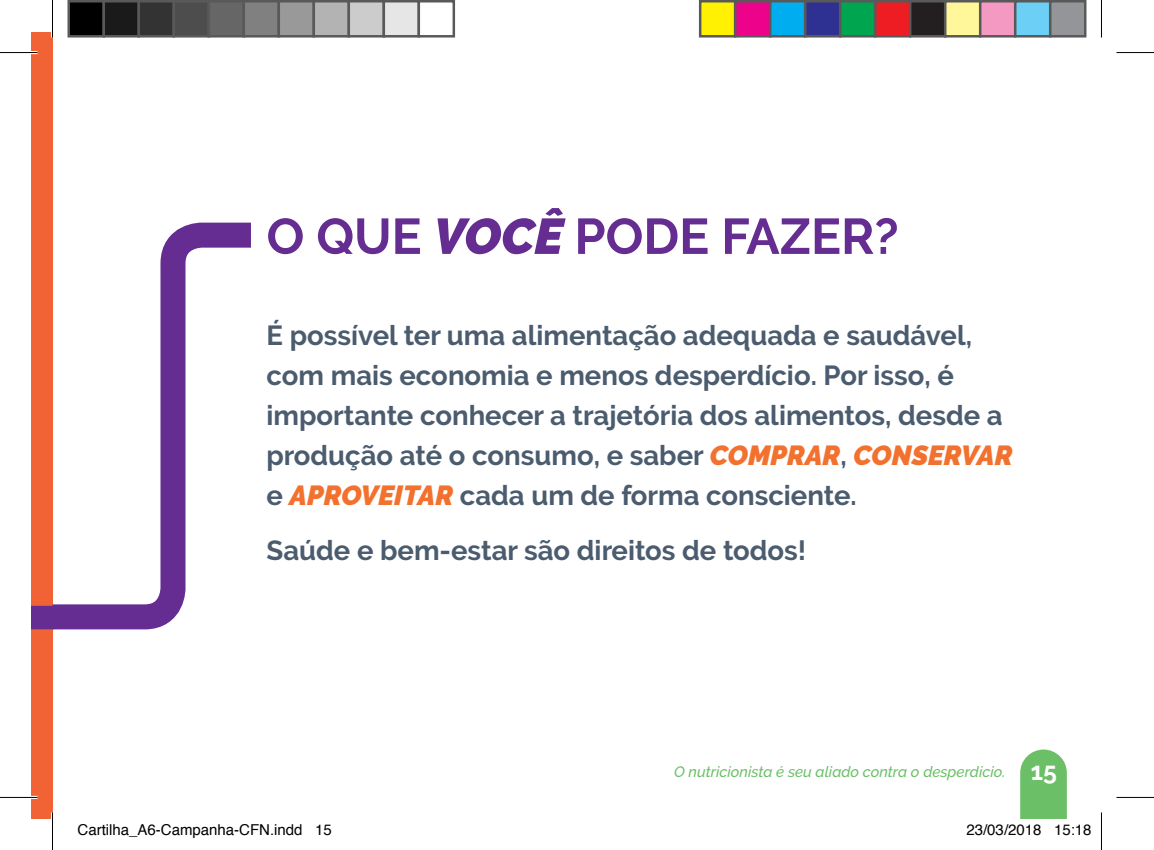
<style>
.page{position:relative;width:1154px;height:850px;background:#fff}
.page>*{position:absolute;margin:0;border:0;box-sizing:border-box;transform-origin:0 0}
.t1{font:700 50px "Raleway";color:#652d91}
.t2{font:700 27.5px/40px "Raleway";color:#4b5c6f}
.t3{font:15px "Helvetica";color:#000}
.t4{font:italic 500 15px "Raleway";color:#6bc067}
.s1{font-weight:900;font-style:italic}
.s2{font-weight:900;font-style:italic;color:#f3712e}
.s3{font-weight:700;font-style:normal;font-size:25px;color:#fff}
</style>
<div class="page">
<div style="left:31px;top:32px;width:22px;height:786px;background:#f16335"></div>
<svg style="left:31px;top:222px;width:220px;height:408px"></svg>
<hr style="left:0;top:51px;width:38px;height:3px;background:#fff">
<hr style="left:0;top:795px;width:38px;height:3px;background:#fff">
<hr style="left:51px;top:0;width:3px;height:38px;background:#fff">
<hr style="left:51px;top:812px;width:3px;height:37px;background:#fff">
<hr style="left:0;top:52px;width:38px;height:1px;background:#000">
<hr style="left:1116px;top:52px;width:38px;height:1px;background:#000">
<hr style="left:0;top:796px;width:38px;height:1px;background:#000">
<hr style="left:1116px;top:796px;width:38px;height:1px;background:#000">
<hr style="left:52px;top:0;width:1px;height:38px;background:#000">
<hr style="left:52px;top:812px;width:1px;height:37px;background:#000">
<hr style="left:1101px;top:0;width:1px;height:38px;background:#000">
<hr style="left:1101px;top:812px;width:1px;height:37px;background:#000">
<div style="left:69px;top:1px;width:35px;height:35px;background:#000"></div>
<div style="left:68px;top:0;width:37px;height:38px;border:2px solid #595959"></div>
<div style="left:104px;top:1px;width:35px;height:35px;background:#1a1a1a"></div>
<div style="left:102px;top:0;width:38px;height:38px;border:2px solid #595959"></div>
<div style="left:139px;top:1px;width:35px;height:35px;background:#333"></div>
<div style="left:138px;top:0;width:37px;height:38px;border:2px solid #595959"></div>
<div style="left:174px;top:1px;width:35px;height:35px;background:#4d4d4d"></div>
<div style="left:172px;top:0;width:38px;height:38px;border:2px solid #595959"></div>
<div style="left:209px;top:1px;width:35px;height:35px;background:#666"></div>
<div style="left:208px;top:0;width:37px;height:38px;border:2px solid #595959"></div>
<div style="left:244px;top:1px;width:35px;height:35px;background:#808080"></div>
<div style="left:242px;top:0;width:38px;height:38px;border:2px solid #595959"></div>
<div style="left:279px;top:1px;width:35px;height:35px;background:#999"></div>
<div style="left:278px;top:0;width:37px;height:38px;border:2px solid #595959"></div>
<div style="left:314px;top:1px;width:35px;height:35px;background:#b3b3b3"></div>
<div style="left:312px;top:0;width:38px;height:38px;border:2px solid #595959"></div>
<div style="left:349px;top:1px;width:35px;height:35px;background:#ccc"></div>
<div style="left:348px;top:0;width:37px;height:38px;border:2px solid #595959"></div>
<div style="left:384px;top:1px;width:35px;height:35px;background:#e6e6e6"></div>
<div style="left:382px;top:0;width:38px;height:38px;border:2px solid #595959"></div>
<div style="left:418px;top:0;width:37px;height:38px;border:2px solid #595959"></div>
<div style="left:700px;top:1px;width:35px;height:35px;background:#fff101"></div>
<div style="left:699px;top:0;width:37px;height:38px;border:2px solid #595959"></div>
<div style="left:735px;top:1px;width:35px;height:35px;background:#ed028c"></div>
<div style="left:734px;top:0;width:37px;height:38px;border:2px solid #595959"></div>
<div style="left:770px;top:1px;width:35px;height:35px;background:#00aeef"></div>
<div style="left:769px;top:0;width:37px;height:38px;border:2px solid #595959"></div>
<div style="left:805px;top:1px;width:35px;height:35px;background:#2e3092"></div>
<div style="left:804px;top:0;width:37px;height:38px;border:2px solid #595959"></div>
<div style="left:840px;top:1px;width:35px;height:35px;background:#00a54f"></div>
<div style="left:839px;top:0;width:37px;height:38px;border:2px solid #595959"></div>
<div style="left:875px;top:1px;width:35px;height:35px;background:#ee1d23"></div>
<div style="left:874px;top:0;width:37px;height:38px;border:2px solid #595959"></div>
<div style="left:910px;top:1px;width:35px;height:35px;background:#231f20"></div>
<div style="left:909px;top:0;width:37px;height:38px;border:2px solid #595959"></div>
<div style="left:945px;top:1px;width:35px;height:35px;background:#fff79a"></div>
<div style="left:944px;top:0;width:37px;height:38px;border:2px solid #595959"></div>
<div style="left:980px;top:1px;width:35px;height:35px;background:#f499c2"></div>
<div style="left:979px;top:0;width:37px;height:38px;border:2px solid #595959"></div>
<div style="left:1015px;top:1px;width:35px;height:35px;background:#6bcff6"></div>
<div style="left:1014px;top:0;width:37px;height:38px;border:2px solid #595959"></div>
<div style="left:1050px;top:1px;width:35px;height:35px;background:#939598"></div>
<div style="left:1049px;top:0;width:37px;height:38px;border:2px solid #595959"></div>
<svg style="left:1020px;top:749px;width:47px;height:70px"></svg>
<h1 class="t1" style="left:267px;top:207px;width:634px">O QUE <span class="s1">VOCÊ</span> PODE FAZER?</h1>
<p class="t2" style="left:267px;top:315px;width:748px">É possível ter uma alimentação adequada e saudável, com mais economia e menos desperdício. Por isso, é importante conhecer a trajetória dos alimentos, desde a produção até o consumo, e saber <span class="s2">COMPRAR</span>, <span class="s2">CONSERVAR </span>e <span class="s2">APROVEITAR</span> cada um de forma consciente.</p>
<p class="t2" style="left:267px;top:530px;width:541px">Saúde e bem-estar são direitos de todos!</p>
<p class="t4" style="left:674px;top:762px;width:384px">O nutricionista é seu aliado contra o desperdício. <span class="s3">15</span></p>
<p class="t3" style="left:78px;top:817px;width:256px">Cartilha_A6-Campanha-CFN.indd 15</p>
<p class="t3" style="left:966px;top:817px;width:127px">23/03/2018 15:18</p>
</div>
